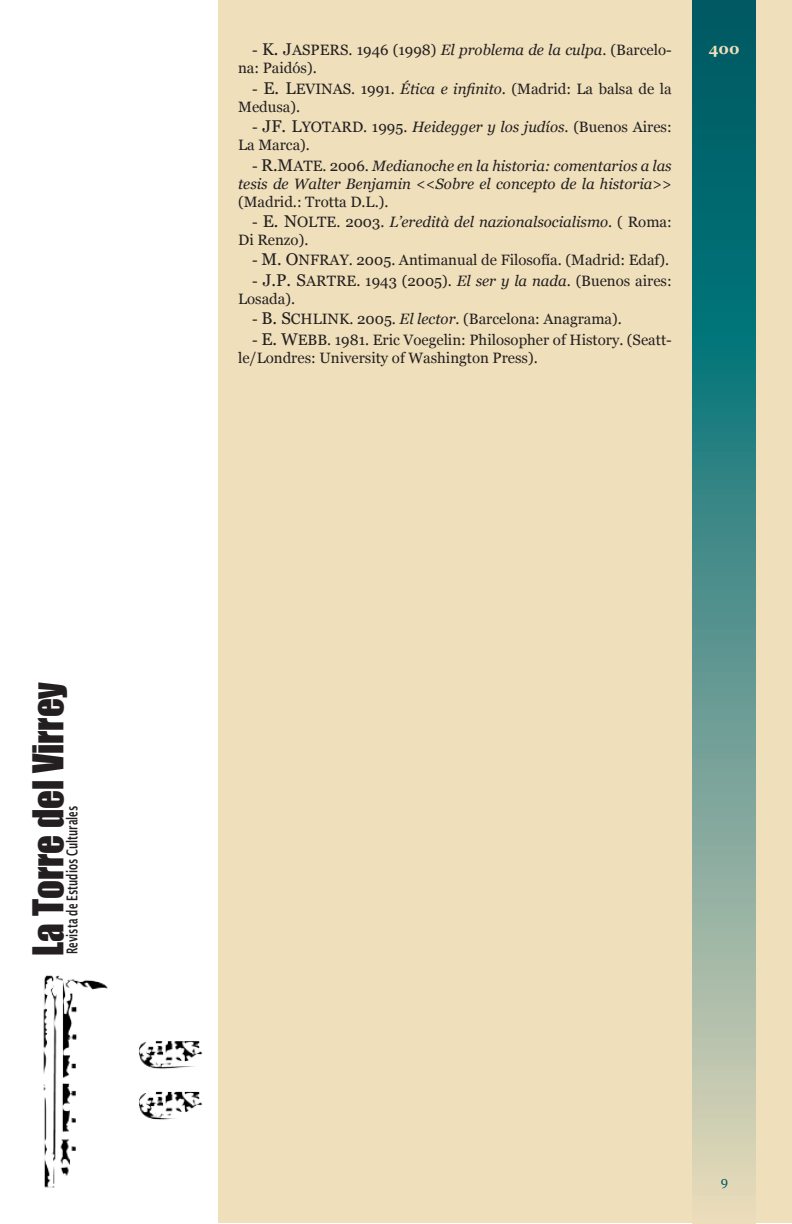
<style>
.page{position:relative;width:792px;height:1224px;background:#fff}
.page>*{position:absolute;margin:0;border:0;box-sizing:border-box;transform-origin:0 0}
.t1{font:39px "Impact";color:#231f20;scale:.95 1}
.t2{font:15px/18px "Georgia";color:#231f20}
.t3{font:italic 15px/18px "Georgia";color:#231f20;text-align:justify}
.t4{font:600 15px "Lucida Sans";color:#231f20;scale:.63 1}
.t5{font:700 15px "Georgia";color:#efdfbb}
.t6{font:13px "Georgia";color:#005963}
.s1{font-size:17px}
.s2{font-style:italic}
.s3{font-style:normal}
.s4{font-style:normal;font-size:17px}
</style>
<div class="page">
<img style="left:43px;top:975px;width:160px;height:213px">
<div style="left:218px;top:0;width:574px;height:1224px;background:#efdfbb"></div>
<svg style="left:693px;top:0;width:63px;height:1196px;background:#54928c"></svg>
<h1 class="t1" style="left:18px;top:956px;width:290px;rotate:-90deg">La Torre del Virrey</h1>
<p class="t4" style="left:63px;top:954px;width:238px;rotate:-90deg">Revista de Estudios Culturales</p>
<p class="t2" style="left:252px;top:41px;width:421px">- <span class="s1">K. J</span>ASPERS. 1946 (1998) <span class="s2">El problema de la culpa</span>. (Barcelo-</p>
<p class="t5" style="left:709px;top:40px;width:32px">400</p>
<p class="t2" style="left:238px;top:59px;width:80px">na: Paidós).</p>
<p class="t2" style="left:238px;top:80px;width:435px;text-indent:14px">- <span class="s1">E. L</span>EVINAS. 1991. <span class="s2">Ética e infinito</span>. (Madrid: La balsa de la<br>Medusa).</p>
<p class="t2" style="left:238px;top:118px;width:435px;text-indent:14px">- <span class="s1">JF. L</span>YOTARD. 1995. <span class="s2">Heidegger y los judíos</span>. (Buenos Aires:<br>La Marca).</p>
<p class="t3" style="left:238px;top:156px;width:435px;text-indent:14px"><span class="s3">-</span> <span class="s4">R.M</span><span class="s3">ATE. 2006.</span> Medianoche en la historia: comentarios a las tesis de Walter Benjamin <span class="s3">&lt;&lt;</span>Sobre el concepto de la historia<span class="s3">&gt;&gt; (Madrid.: Trotta D.L.).</span></p>
<p class="t3" style="left:238px;top:213px;width:435px;text-indent:14px"><span class="s3">-</span> <span class="s4">E. N</span><span class="s3">OLTE. 2003.</span> L’eredità del nazionalsocialismo<span class="s3">. ( Roma:<br>Di Renzo).</span></p>
<p class="t2" style="left:252px;top:251px;width:418px">- <span class="s1">M. O</span>NFRAY. 2005. Antimanual de Filosofía. (Madrid: Edaf).</p>
<p class="t2" style="left:238px;top:272px;width:435px;text-indent:14px">- <span class="s1">J.P. S</span>ARTRE. 1943 (2005). <span class="s2">El ser y la nada</span>. (Buenos aires:<br>Losada).</p>
<p class="t2" style="left:252px;top:310px;width:371px">- <span class="s1">B. S</span>CHLINK. 2005. <span class="s2">El lector</span>. (Barcelona: Anagrama).</p>
<p class="t2" style="left:238px;top:330px;width:435px;text-indent:14px">- <span class="s1">E. W</span>EBB. 1981. Eric Voegelin: Philosopher of History. (Seatt&shy;le/Londres: University of Washington Press).</p>
<p class="t6" style="left:721px;top:1174px;width:9px">9</p>
</div>
